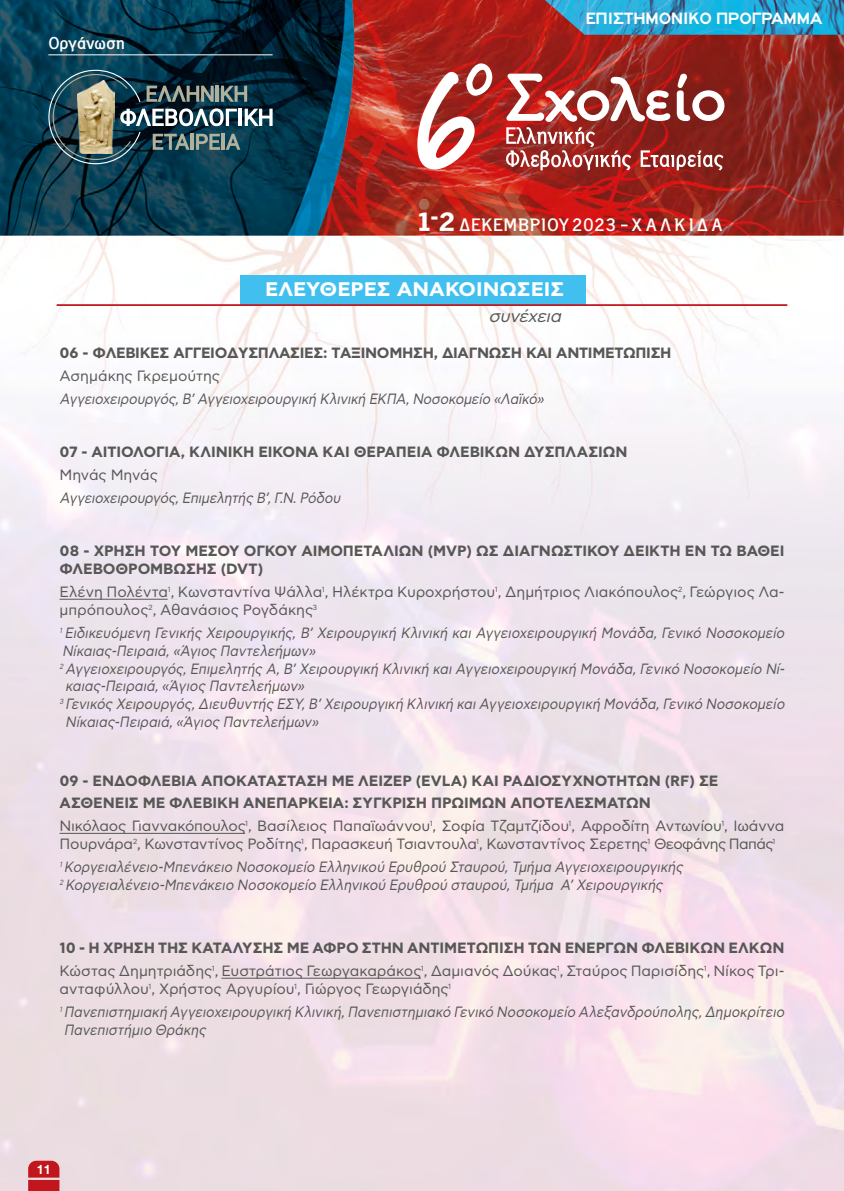
<style>
.page{position:relative;width:844px;height:1191px;background:#fff}
.page>*{position:absolute;margin:0;border:0;box-sizing:border-box;transform-origin:0 0}
.t1{font:700 19.6px "Asty CF Std";color:#fff;scale:1.05 1}
.t2{font:700 17.5px "PF Highway Gothic Ext";color:#fff;scale:.93 1}
.t3{font:italic 17.5px "Asty CF Std";color:#575756}
.t4{font:700 16.97px "PF Panel";letter-spacing:.065em;color:#fff;scale:1.1 1}
.t5{font:700 16.1px "PF Panel";color:#fff;scale:1.1 1}
.t6{font:italic 14.88px/22.8px "Asty CF Std";color:#575756;scale:.9 1}
.t7{font:14.88px/22.8px "Asty CF Std";letter-spacing:-.005em;color:#575756}
.t8{font:700 14.88px/22.8px "Asty CF Std";letter-spacing:-.005em;color:#575756}
.t9{font:700 12.95px "Helvetica Neue";color:#fff}
.s1{font-weight:900;font-size:25.03px}
.s2{font-weight:400}
.s3{font-style:italic}
.s4{font-weight:700}
.s5{font-style:normal}
</style>
<div class="page">
<img style="left:0;top:0;width:843px;height:1191px">
<svg style="left:28px;top:1160px;width:31px;height:31px"></svg>
<svg style="left:48px;top:70px;width:224px;height:94px;background:#3e595f"></svg>
<hr style="left:48px;top:55px;width:224px;height:1px;background:#fff">
<svg style="left:417px;top:63px;width:75px;height:106px"></svg>
<svg style="left:505px;top:74px;width:219px;height:97px"></svg>
<svg style="left:544px;top:0;width:299px;height:35px;background:#309bc5"></svg>
<hr style="left:60px;top:599px;width:108px;height:1px;background:#575756">
<hr style="left:60px;top:833px;width:185px;height:1px;background:#575756">
<hr style="left:221px;top:978px;width:200px;height:1px;background:#575756">
<div style="left:240px;top:276px;width:345px;height:30px;background:#41c0f0"></div>
<hr style="left:57px;top:304px;width:730px;height:2px;background:#c1161e">
<p class="t5" style="left:48px;top:34px;width:71px">Οργάνωση</p>
<p class="t2" style="left:585px;top:8px;width:256px">ΕΠΙΣΤΗΜΟΝΙΚΌ ΠΡΌΓΡΑΜΜΑ</p>
<p class="t4" style="left:417px;top:215px;width:279px"><span class="s1">1</span><sup>-</sup><span class="s1">2</span> ΔΕΚΕΜΒΡΊΟΥ2023 ΧΑΛΚΊΔΑ</p>
<h1 class="t1" style="left:265px;top:278px;width:286px">ΕΛΕΥΘΕΡΕΣ ΑΝΑΚΟΙΝΩΣΕΙΣ</h1>
<p class="t3" style="left:488px;top:306px;width:78px">συνέχεια</p>
<p class="t8" style="left:60px;top:342px;width:613px">06 - ΦΛΕΒΙΚΕΣ ΑΓΓΕΙΟΔΥΣΠΛΑΣΙΕΣ: ΤΑΞΙΝΟΜΗΣΗ, ΔΙΑΓΝΩΣΗ ΚΑΙ ΑΝΤΙΜΕΤΩΠΙΣΗ</p>
<p class="t7" style="left:60px;top:365px;width:162px">Ασημάκης Γκρεμούτης</p>
<p class="t6" style="left:60px;top:387px;width:542px">Αγγειοχειρουργός,Β’Αγγειοχειρουργική Κλινική ΕΚΠΑ,Νοσοκομείο «Λαϊκό»</p>
<p class="t8" style="left:60px;top:441px;width:569px">07 - ΑΙΤΙΟΛΟΓΙΑ, ΚΛΙΝΙΚΗ ΕΙΚΟΝΑ ΚΑΙ ΘΕΡΑΠΕΙΑ ΦΛΕΒΙΚΩΝ ΔΥΣΠΛΑΣΙΩΝ</p>
<p class="t7" style="left:60px;top:464px;width:100px">Μηνάς Μηνάς</p>
<p class="t6" style="left:60px;top:487px;width:317px">Αγγειοχειρουργός,Επιμελητής Β’,Γ.Ν.Ρόδου</p>
<p class="t8" style="left:60px;top:543px;width:726px;line-height:17.8px">08 - ΧΡΗΣΗ ΤΟΥ ΜΕΣΟΥ ΟΓΚΟΥ ΑΙΜΟΠΕΤΑΛΙΩΝ (MVP) ΩΣ ΔΙΑΓΝΩΣΤΙΚΟΥ ΔΕΙΚΤΗ ΕΝ ΤΩ ΒΑΘΕΙ<br>ΦΛΕΒΟΘΡΟΜΒΩΣΗΣ (DVT)</p>
<p class="t7" style="left:60px;top:583px;width:726px;line-height:17.8px">Ελένη Πολέντα<sup>1</sup>, Κωνσταντίνα Ψάλλα<sup>1</sup>, Ηλέκτρα Κυροχρήστου<sup>1</sup>, Δημήτριος Λιακόπουλος<sup>2</sup>, Γεώργιος Λα&shy;μπρόπουλος<sup>2</sup>, Αθανάσιος Ρογδάκης<sup>3</sup></p>
<p class="t6" style="left:60px;top:622px;width:810px"><sup>1</sup> Ειδικευόμενη Γενικής Χειρουργικής, Β’ Χειρουργική Κλινική και Αγγειοχειρουργική Μονάδα, Γενικό Νοσοκομείο</p>
<p class="t6" style="left:62px;top:639px;width:286px">Νίκαιας-Πειραιά,«Άγιος Παντελεήμων»</p>
<p class="t6" style="left:60px;top:657px;width:810px"><sup>2</sup> Αγγειοχειρουργός,Επιμελητής Α,Β’Χειρουργική Κλινική καιΑγγειοχειρουργική Μονάδα,Γενικό Νοσοκομείο Νί-</p>
<p class="t6" style="left:65px;top:675px;width:271px">καιας-Πειραιά,«Άγιος Παντελεήμων»</p>
<p class="t6" style="left:60px;top:693px;width:810px"><sup>3</sup> Γενικός Χειρουργός,Διευθυντής ΕΣΥ,Β’Χειρουργική Κλινική καιΑγγειοχειρουργική Μονάδα,Γενικό Νοσοκομείο</p>
<p class="t6" style="left:65px;top:711px;width:286px">Νίκαιας-Πειραιά,«Άγιος Παντελεήμων»</p>
<p class="t8" style="left:60px;top:770px;width:726px">09 - ΕΝΔΟΦΛΕΒΙΑ ΑΠΟΚΑΤΑΣΤΑΣΗ ΜΕ ΛΕΙΖΕΡ (EVLA) ΚΑΙ ΡΑΔΙΟΣΥΧΝΟΤΗΤΩΝ (RF) ΣΕ<br>ΑΣΘΕΝΕΙΣ ΜΕ ΦΛΕΒΙΚΗ ΑΝΕΠΑΡΚΕΙΑ: ΣΥΓΚΡΙΣΗ ΠΡΩΙΜΩΝ ΑΠΟΤΕΛΕΣΜΑΤΩΝ<br><span class="s2">Νικόλαος Γιαννακόπουλος</span><sup>1</sup><span class="s2">, Βασίλειος Παπαϊωάννου</span><sup>1</sup><span class="s2">, Σοφία Τζαμτζίδου</span><sup>1</sup><span class="s2">, Αφροδίτη Αντωνίου</span><sup>1</sup><span class="s2">, Ιωάννα</span></p>
<p class="t7" style="left:60px;top:833px;width:717px">Πουρνάρα<sup>2</sup>, Κωνσταντίνος Ροδίτης<sup>1</sup>, Παρασκευή Τσιαντουλα<sup>1</sup>, Κωνσταντίνος Σερετης<sup>1</sup> Θεοφάνης Παπάς<sup>1<br></sup><sup>1</sup> <span class="s3">Κοργειαλένειο-Μπενάκειο Νοσοκομείο Ελληνικού Ερυθρού Σταυρού,Τμήμα Αγγειοχειρουργικής</span></p>
<p class="t6" style="left:60px;top:873px;width:675px"><sup>2</sup> Κοργειαλένειο-Μπενάκειο Νοσοκομείο Ελληνικού Ερυθρού σταυρού,Τμήμα Α’Χειρουργικής</p>
<p class="t7" style="left:60px;top:937px;width:726px"><span class="s4">10 - Η ΧΡΗΣΗ ΤΗΣ ΚΑΤΑΛΥΣΗΣ ΜΕ ΑΦΡΟ ΣΤΗΝ ΑΝΤΙΜΕΤΩΠΙΣΗ ΤΩΝ ΕΝΕΡΓΩΝ ΦΛΕΒΙΚΩΝ ΕΛΚΩΝ<br></span>Κώστας Δημητριάδης<sup>1</sup>, Ευστράτιος Γεωργακαράκος<sup>1</sup>, Δαμιανός Δούκας<sup>1</sup>, Σταύρος Παρισίδης<sup>1</sup>, Νίκος Τρι-</p>
<p class="t6" style="left:60px;top:978px;width:810px"><span class="s5">ανταφύλλου</span><sup>1</sup><span class="s5">, Χρήστος Αργυρίου</span><sup>1</sup><span class="s5">, Γιώργος Γεωργιάδης</span><sup>1<br></sup><sup>1</sup>Πανεπιστημιακή Αγγειοχειρουργική Κλινική,Πανεπιστημιακό Γενικό Νοσοκομείο Αλεξανδρούπολης,Δημοκρίτειο</p>
<p class="t6" style="left:64px;top:1018px;width:163px">Πανεπιστήμιο Θράκης</p>
<p class="t9" style="left:37px;top:1159px;width:15px">11</p>
</div>
